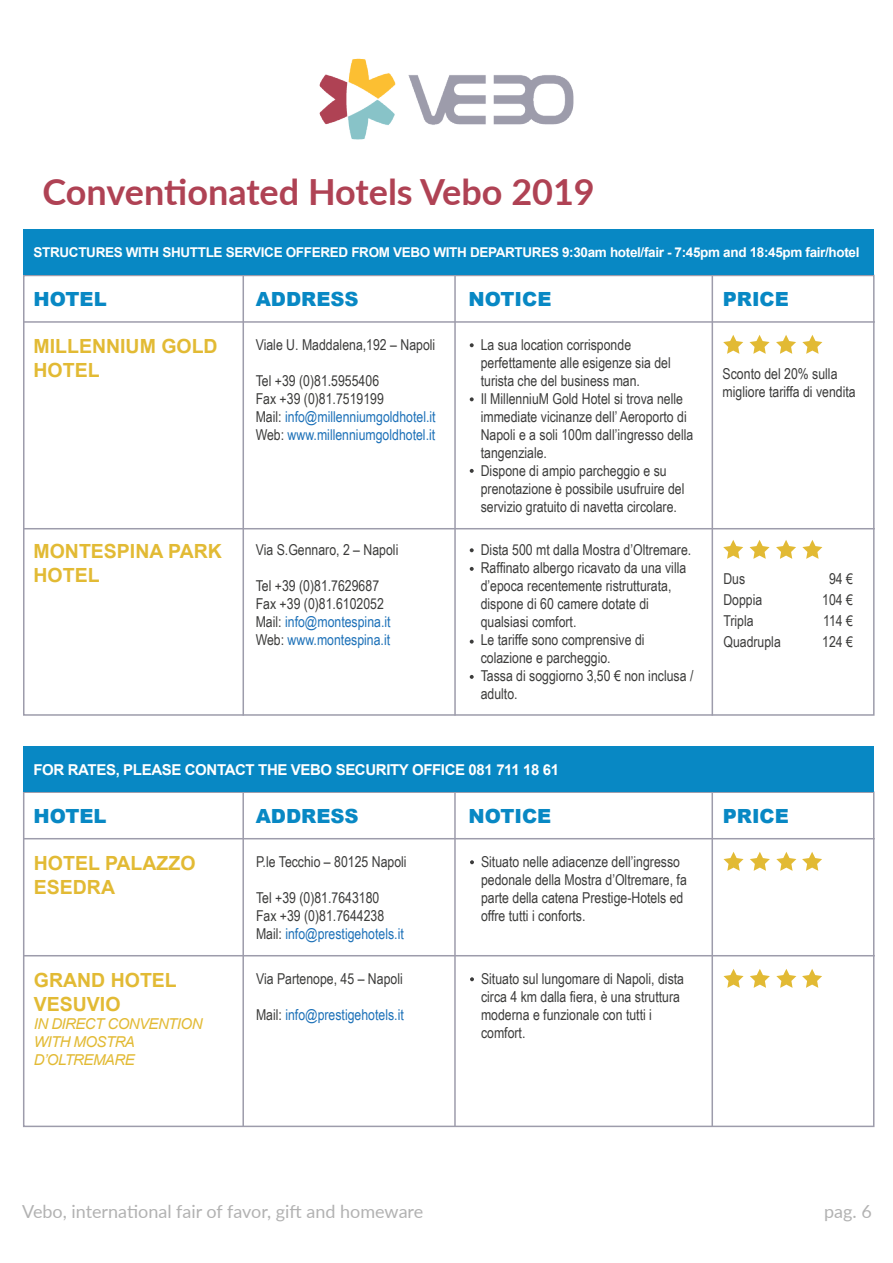
<style>
.page{position:relative;width:893px;height:1263px;background:#fff}
.page>*{position:absolute;margin:0;border:0;box-sizing:border-box;transform-origin:0 0}
.t1{font:700 36px "Lato";color:#af4254}
.t2{font:700 19.5px/23.4px "Arial";color:#e2ba34}
.t3{font:900 19.5px "Arial";color:#0888c4}
.t4{font:18px "Lato";color:#b2b2b2}
.t5{font:15px/18px "Arial Narrow";color:#3c3c3b}
.t6{font:15px/18px "Arial Narrow";color:#1d71b8}
.t7{font:700 15px "Arial";letter-spacing:-.025em;color:#fff}
.t8{font:italic 15px/18px "Arial";letter-spacing:-.035em;color:#e2ba34}
.t9{font:700 13.5px "Arial";letter-spacing:-.025em;color:#fff}
.s1{color:#3c3c3b}
.s2{color:#1d71b8}
</style>
<div class="page">
<div style="left:23px;top:275px;width:852px;height:441px;border:2px solid #9d9cab"></div>
<hr style="left:24px;top:321px;width:851px;height:2px;background:#9d9cab">
<hr style="left:24px;top:528px;width:851px;height:1px;background:#9d9cab">
<hr style="left:243px;top:275px;width:1px;height:440px;background:#9d9cab">
<hr style="left:454px;top:275px;width:2px;height:440px;background:#9d9cab">
<hr style="left:712px;top:275px;width:1px;height:440px;background:#9d9cab">
<svg style="left:470px;top:343px;width:4px;height:4px"></svg>
<svg style="left:470px;top:397px;width:4px;height:4px"></svg>
<svg style="left:470px;top:469px;width:4px;height:4px"></svg>
<svg style="left:723px;top:335px;width:20px;height:19px"></svg>
<svg style="left:749px;top:335px;width:21px;height:19px"></svg>
<svg style="left:776px;top:335px;width:20px;height:19px"></svg>
<svg style="left:802px;top:335px;width:20px;height:19px"></svg>
<svg style="left:470px;top:548px;width:4px;height:4px"></svg>
<svg style="left:470px;top:567px;width:4px;height:4px"></svg>
<svg style="left:470px;top:640px;width:4px;height:4px"></svg>
<svg style="left:470px;top:675px;width:4px;height:4px"></svg>
<svg style="left:723px;top:540px;width:20px;height:19px"></svg>
<svg style="left:749px;top:540px;width:21px;height:19px"></svg>
<svg style="left:776px;top:540px;width:20px;height:19px"></svg>
<svg style="left:802px;top:540px;width:20px;height:19px"></svg>
<div style="left:24px;top:230px;width:850px;height:45px;background:#0888c4"></div>
<svg style="left:470px;top:860px;width:4px;height:4px"></svg>
<svg style="left:723px;top:852px;width:21px;height:19px"></svg>
<svg style="left:750px;top:852px;width:20px;height:19px"></svg>
<svg style="left:776px;top:852px;width:20px;height:19px"></svg>
<svg style="left:802px;top:852px;width:20px;height:19px"></svg>
<img style="left:252px;top:58px;width:389px;height:172px">
<div style="left:23px;top:791px;width:851px;height:336px;border:2px solid #9d9cab"></div>
<hr style="left:24px;top:838px;width:851px;height:1px;background:#9d9cab">
<svg style="left:470px;top:977px;width:4px;height:4px"></svg>
<svg style="left:723px;top:969px;width:21px;height:19px"></svg>
<svg style="left:750px;top:969px;width:20px;height:19px"></svg>
<svg style="left:776px;top:969px;width:20px;height:19px"></svg>
<svg style="left:802px;top:969px;width:20px;height:19px"></svg>
<hr style="left:24px;top:955px;width:851px;height:1px;background:#9d9cab">
<hr style="left:242px;top:792px;width:2px;height:334px;background:#9d9cab">
<hr style="left:454px;top:792px;width:2px;height:334px;background:#9d9cab">
<hr style="left:711px;top:792px;width:2px;height:334px;background:#9d9cab">
<div style="left:23px;top:746px;width:851px;height:45px;background:#0888c4"></div>
<h1 class="t1" style="left:43px;top:165px;width:554px">Conventionated Hotels Vebo 2019</h1>
<p class="t9" style="left:34px;top:243px;width:827px">STRUCTURES WITH SHUTTLE SERVICE OFFERED FROM VEBO WITH DEPARTURES 9:30am hotel/fair - 7:45pm and 18:45pm fair/hotel</p>
<h2 class="t3" style="left:34px;top:285px;width:75px">HOTEL</h2>
<h2 class="t3" style="left:256px;top:285px;width:104px">ADDRESS</h2>
<h2 class="t3" style="left:468px;top:285px;width:84px">NOTICE</h2>
<h2 class="t3" style="left:723px;top:285px;width:68px">PRICE</h2>
<h2 class="t2" style="left:34px;top:335px;width:186px">MILLENNIUM GOLD<br>HOTEL</h2>
<p class="t5" style="left:256px;top:335px;width:181px">Viale U. Maddalena,192 – Napoli</p>
<p class="t6" style="left:256px;top:371px;width:181px"><span class="s1">Tel +39 (0)81.5955406<br>Fax +39 (0)81.7519199<br>Mail:</span> info@millenniumgoldhotel.it<br><span class="s1">Web:</span> www.millenniumgoldhotel.it</p>
<p class="t5" style="left:481px;top:335px;width:214px">La sua location corrisponde perfettamente alle esigenze sia del turista che del business man.<br>Il MillenniuM Gold Hotel si trova nelle immediate vicinanze dell’ Aeroporto di Napoli e a soli 100m dall’ingresso della tangenziale.<br>Dispone di ampio parcheggio e su prenotazione è possibile usufruire del servizio gratuito di navetta circolare.</p>
<p class="t5" style="left:723px;top:365px;width:135px">Sconto del 20% sulla migliore tariffa di vendita</p>
<h2 class="t2" style="left:34px;top:540px;width:190px">MONTESPINA PARK<br>HOTEL</h2>
<p class="t5" style="left:256px;top:540px;width:144px">Via S.Gennaro, 2 – Napoli</p>
<p class="t5" style="left:256px;top:576px;width:136px">Tel +39 (0)81.7629687<br>Fax +39 (0)81.6102052<br>Mail: <span class="s2">info@montespina.it<br></span>Web: <span class="s2">www.montespina.it</span></p>
<p class="t5" style="left:481px;top:540px;width:214px">Dista 500 mt dalla Mostra d’Oltremare.<br>Raffinato albergo ricavato da una villa d’epoca recentemente ristrutturata, dispone di 60 camere dotate di qualsiasi comfort.<br>Le tariffe sono comprensive di colazione e parcheggio.<br>Tassa di soggiorno 3,50 € non inclusa / adulto.</p>
<p class="t7" style="left:34px;top:759px;width:527px">FOR RATES, PLEASE CONTACT THE VEBO SECURITY OFFICE 081 711 18 61</p>
<p class="t5" style="left:723px;top:568px;width:59px;line-height:21px">Dus<br>Doppia<br>Tripla<br>Quadrupla</p>
<p class="t5" style="left:822px;top:568px;width:32px;line-height:21px;text-align:center">94 €<br>104 €<br>114 €<br>124 €</p>
<h2 class="t3" style="left:34px;top:802px;width:75px">HOTEL</h2>
<h2 class="t3" style="left:256px;top:802px;width:104px">ADDRESS</h2>
<h2 class="t3" style="left:468px;top:802px;width:84px">NOTICE</h2>
<h2 class="t3" style="left:723px;top:802px;width:68px">PRICE</h2>
<h2 class="t2" style="left:34px;top:852px;width:163px">HOTEL PALAZZO<br>ESEDRA</h2>
<p class="t5" style="left:256px;top:852px;width:152px">P.le Tecchio – 80125 Napoli</p>
<p class="t5" style="left:256px;top:888px;width:149px">Tel +39 (0)81.7643180<br>Fax +39 (0)81.7644238<br>Mail: <span class="s2">info@prestigehotels.it</span></p>
<h2 class="t2" style="left:34px;top:969px;width:144px">GRAND HOTEL<br>VESUVIO</h2>
<p class="t8" style="left:34px;top:1015px;width:170px">IN DIRECT CONVENTION<br>WITH MOSTRA<br>D’OLTREMARE</p>
<p class="t5" style="left:256px;top:969px;width:148px">Via Partenope, 45 – Napoli</p>
<p class="t6" style="left:256px;top:1005px;width:149px"><span class="s1">Mail:</span> info@prestigehotels.it</p>
<p class="t5" style="left:481px;top:852px;width:207px">Situato nelle adiacenze dell’ingresso pedonale della Mostra d’Oltremare, fa parte della catena Prestige-Hotels ed offre tutti i conforts.</p>
<p class="t5" style="left:481px;top:969px;width:205px">Situato sul lungomare di Napoli, dista circa 4 km dalla fiera, è una struttura moderna e funzionale con tutti i comfort.</p>
<p class="t4" style="left:22px;top:1198px;width:403px">Vebo, international fair of favor, gift and homeware</p>
<p class="t4" style="left:824px;top:1198px;width:49px">pag. 6</p>
</div>
